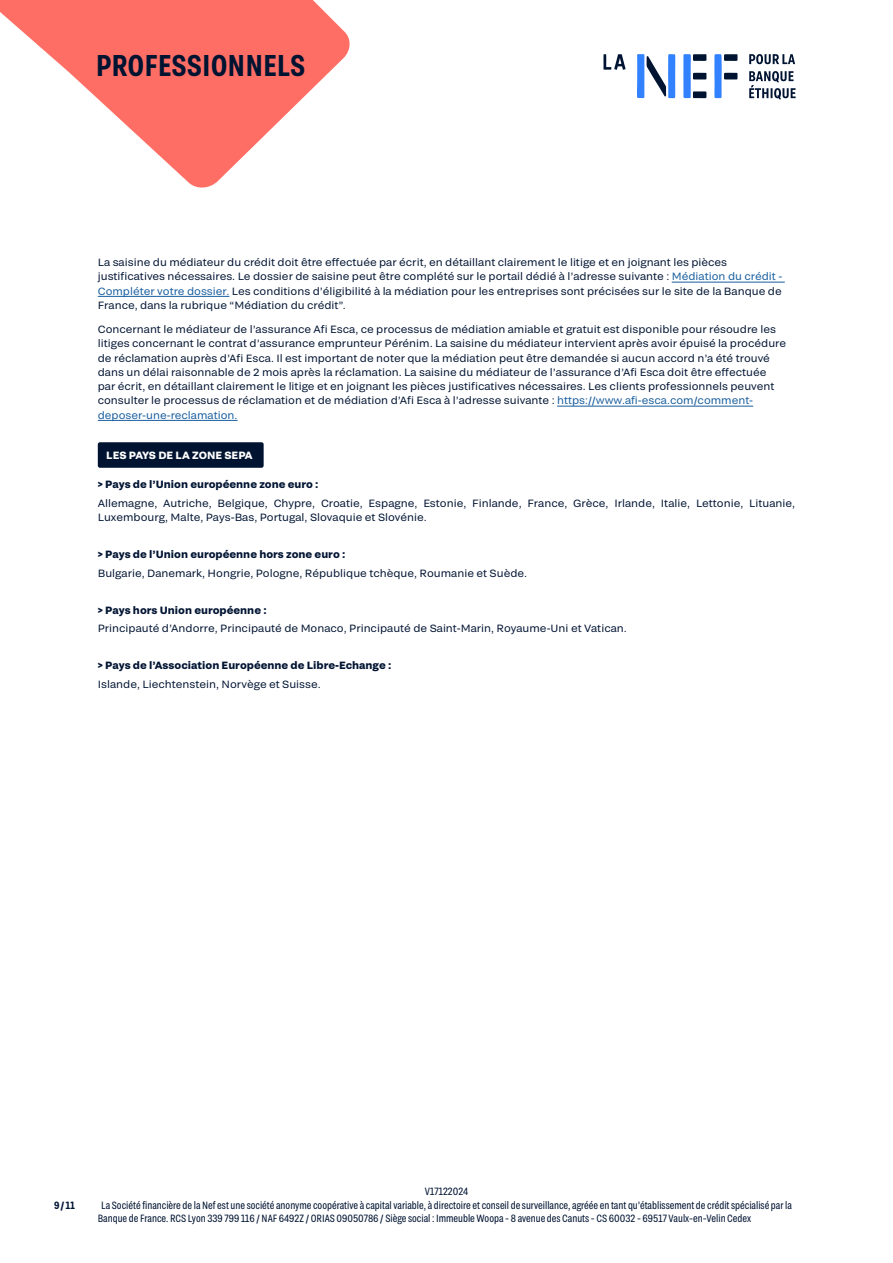
<style>
.page{position:relative;width:893px;height:1263px;background:#fff}
.page>*{position:absolute;margin:0;border:0;box-sizing:border-box;transform-origin:0 0}
.Titre{font:600 30px "Grtsk Zetta";color:#001432}
.Texte_courant_blanc{font:10.5px/14.2px "Grtsk Peta";color:#001432}
.Texte_exergue_blanc{font:10.5px/13.5px "Grtsk Zetta";color:#001432;text-align:center}
.Texte_courant_blanc-2{font:700 10.5px "Grtsk Peta";color:#001432}
.Texte_courant_blanc-3{font:700 10.5px "Grtsk Peta";color:#fff}
.t1{font:600 10.5px "Grtsk Zetta";color:#001432}
.s1{color:#175d9e}
</style>
<div class="page">
<svg style="left:0;top:0;width:350px;height:188px;fill:#ff6e64"></svg>
<hr style="left:672px;top:282px;width:113px;height:1px;background:#175d9e">
<hr style="left:98px;top:296px;width:131px;height:1px;background:#175d9e">
<hr style="left:557px;top:406px;width:196px;height:1px;background:#175d9e">
<hr style="left:98px;top:420px;width:140px;height:1px;background:#175d9e">
<div style="left:98px;top:442px;width:166px;height:26px;background:#001432;border-radius:2px"></div>
<svg style="left:749px;top:54px;width:47px;height:45px"></svg>
<svg style="left:603px;top:54px;width:23px;height:16px"></svg>
<svg style="left:683px;top:54px;width:23px;height:44px"></svg>
<svg style="left:714px;top:54px;width:23px;height:44px"></svg>
<svg style="left:637px;top:54px;width:38px;height:44px"></svg>
<p class="Titre" style="left:96px;top:47px;width:211px">PROFESSIONNELS</p>
<p class="Texte_courant_blanc" style="left:98px;top:255px;width:686px">La saisine du médiateur du crédit doit être effectuée par écrit, en détaillant clairement le litige et en joignant les pièces justificatives nécessaires. Le dossier de saisine peut être complété sur le portail dédié à l’adresse suivante : <span class="s1">Médiation du crédit - Compléter votre dossier.</span> Les conditions d’éligibilité à la médiation pour les entreprises sont précisées sur le site de la Banque de France, dans la rubrique “Médiation du crédit”.</p>
<p class="Texte_courant_blanc" style="left:98px;top:322px;width:690px">Concernant le médiateur de l’assurance Afi Esca, ce processus de médiation amiable et gratuit est disponible pour résoudre les litiges concernant le contrat d’assurance emprunteur Pérénim. La saisine du médiateur intervient après avoir épuisé la procédure de réclamation auprès d’Afi Esca. Il est important de noter que la médiation peut être demandée si aucun accord n’a été trouvé dans un délai raisonnable de 2 mois après la réclamation. La saisine du médiateur de l’assurance d’Afi Esca doit être effectuée par écrit, en détaillant clairement le litige et en joignant les pièces justificatives nécessaires. Les clients professionnels peuvent consulter le processus de réclamation et de médiation d’Afi Esca à l’adresse suivante : <span class="s1">https://www.afi-esca.com/comment&shy;deposer-une-reclamation.</span></p>
<p class="Texte_courant_blanc-3" style="left:106px;top:449px;width:148px">LES PAYS DE LA ZONE SEPA</p>
<p class="Texte_courant_blanc-2" style="left:98px;top:478px;width:222px">&gt; Pays de l’Union européenne zone euro :</p>
<p class="Texte_courant_blanc" style="left:98px;top:496px;width:699px">Allemagne, Autriche, Belgique, Chypre, Croatie, Espagne, Estonie, Finlande, France, Grèce, Irlande, Italie, Lettonie, Lituanie,<br>Luxembourg, Malte, Pays-Bas, Portugal, Slovaquie et Slovénie.</p>
<p class="Texte_courant_blanc-2" style="left:98px;top:548px;width:249px">&gt; Pays de l’Union européenne hors zone euro :</p>
<p class="Texte_courant_blanc" style="left:98px;top:566px;width:431px">Bulgarie, Danemark, Hongrie, Pologne, République tchèque, Roumanie et Suède.</p>
<p class="Texte_courant_blanc-2" style="left:98px;top:603px;width:170px">&gt; Pays hors Union européenne :</p>
<p class="Texte_courant_blanc" style="left:98px;top:621px;width:530px">Principauté d’Andorre, Principauté de Monaco, Principauté de Saint-Marin, Royaume-Uni et Vatican.</p>
<p class="Texte_courant_blanc-2" style="left:98px;top:659px;width:295px">&gt; Pays de l’Association Européenne de Libre-Echange :</p>
<p class="Texte_courant_blanc" style="left:98px;top:677px;width:225px">Islande, Liechtenstein, Norvège et Suisse.</p>
<p class="t1" style="left:54px;top:1199px;width:22px">9 / 11</p>
<p class="Texte_exergue_blanc" style="left:101px;top:1184px;width:692px">V17122024<br>La Société financière de la Nef est une société anonyme coopérative à capital variable, à directoire et conseil de surveillance, agréée en tant qu’établissement de crédit spécialisé par la</p>
<p class="Texte_exergue_blanc" style="left:98px;top:1211px;width:655px">Banque de France. RCS Lyon 339 799 116 / NAF 6492Z / ORIAS 09050786 / Siège social : Immeuble Woopa - 8 avenue des Canuts - CS 60032 - 69517 Vaulx-en-Velin Cedex</p>
</div>
